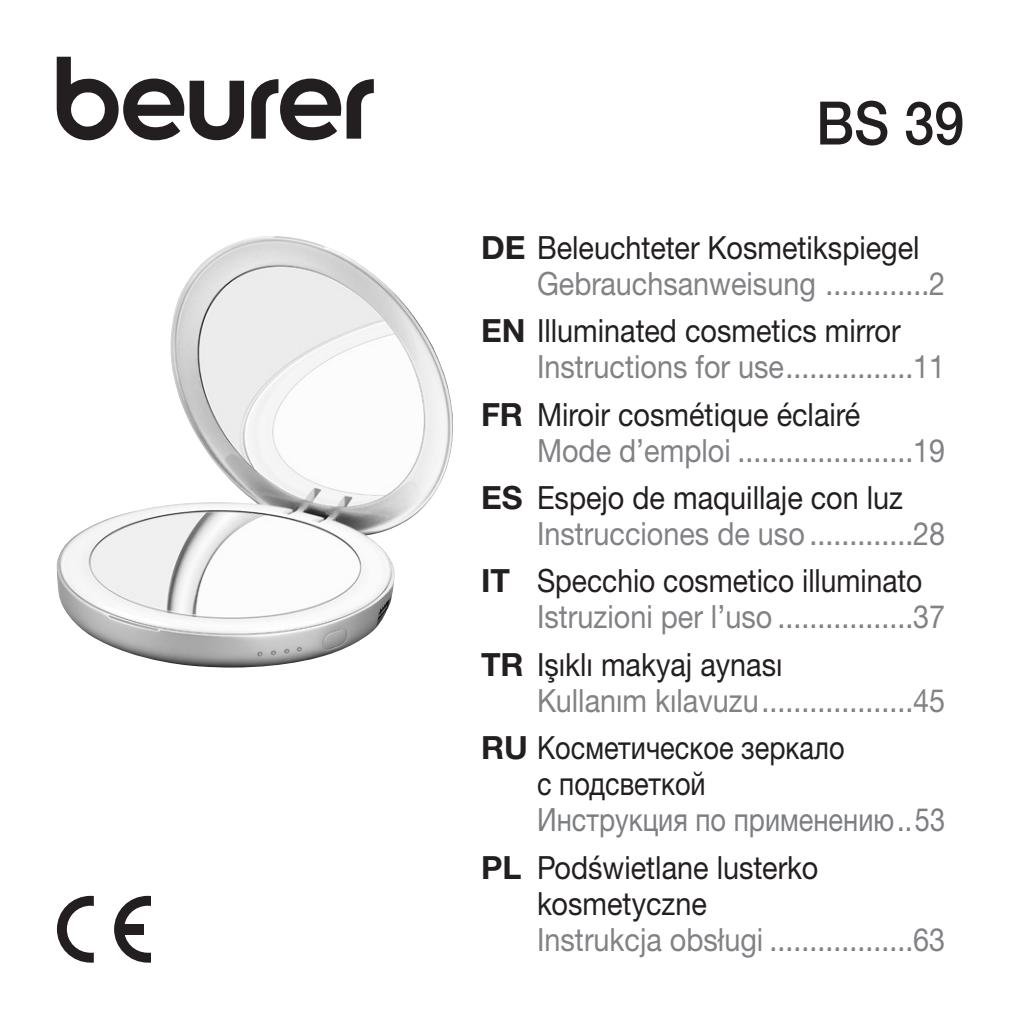
<style>
.page{position:relative;width:1021px;height:1021px;background:#fff}
.page>*{position:absolute;margin:0;border:0;box-sizing:border-box;transform-origin:0 0}
.t1{font:500 60px "Helvetica Neue LTW1 G";color:#231f20;scale:.9 1}
.t2{font:32px/36px "Helvetica Neue LTW1 G";color:#808285;scale:.9 1}
.t3{font:32px/47.2px "Helvetica Neue LTW1 G";color:#7c7e81;scale:.85 1}
.t4{font:32px/36px "Helvetica Neue LTW1 G";color:#231f20;scale:.85 1}
.t5{font:32px "Helvetica Neue LTW1 G";color:#231f20;scale:.9 1}
.s1{font-weight:700;color:#231f20}
.s2{color:#231f20}
.s3{font-weight:700}
</style>
<div class="page">
<svg style="left:57px;top:57px;width:317px;height:84px"></svg>
<img style="left:56px;top:236px;width:397px;height:431px">
<svg style="left:114px;top:895px;width:37px;height:67px"></svg>
<div style="left:122px;top:924px;width:22px;height:10px;background:#231f20"></div>
<svg style="left:57px;top:895px;width:37px;height:67px"></svg>
<h1 class="t1" style="left:816px;top:87px;width:166px">BS 39</h1>
<p class="t2" style="left:537px;top:229px;width:455px;text-indent:-56px"><span class="s1">DE</span> <span class="s2">Beleuchteter Kosmetikspiegel<br></span>Gebrauchsanweisung .............2</p>
<p class="t2" style="left:537px;top:312px;width:455px;text-indent:-56px"><span class="s1">EN</span> <span class="s2">Illuminated cosmetics mirror<br></span>Instructions for use................11</p>
<p class="t2" style="left:537px;top:396px;width:455px;text-indent:-56px"><span class="s1">FR</span> <span class="s2">Miroir cosmétique éclairé<br></span>Mode d’emploi ......................19</p>
<p class="t2" style="left:537px;top:479px;width:455px;text-indent:-56px"><span class="s1">ES</span> <span class="s2">Espejo de maquillaje con luz<br></span>Instrucciones de uso .............28</p>
<p class="t2" style="left:537px;top:562px;width:455px;text-indent:-56px"><span class="s1">IT</span> <span class="s2">Specchio cosmetico illuminato<br></span>Istruzioni per l’uso .................37</p>
<p class="t2" style="left:537px;top:646px;width:455px;text-indent:-56px"><span class="s1">TR</span> <span class="s2">Işıklı makyaj aynası<br></span>Kullanım kılavuzu...................45</p>
<p class="t4" style="left:537px;top:729px;width:363px;text-indent:-56px"><span class="s3">RU</span> Косметическое зеркало с подсветкой</p>
<p class="t3" style="left:481px;top:796px;width:547px;text-indent:56px">Инструкция по применению..53<br><span class="s1">PL</span> <span class="s2">Podświetlane lusterko</span></p>
<p class="t5" style="left:537px;top:883px;width:190px">kosmetyczne</p>
<p class="t2" style="left:537px;top:920px;width:455px">Instrukcja obsługi ..................63</p>
</div>
